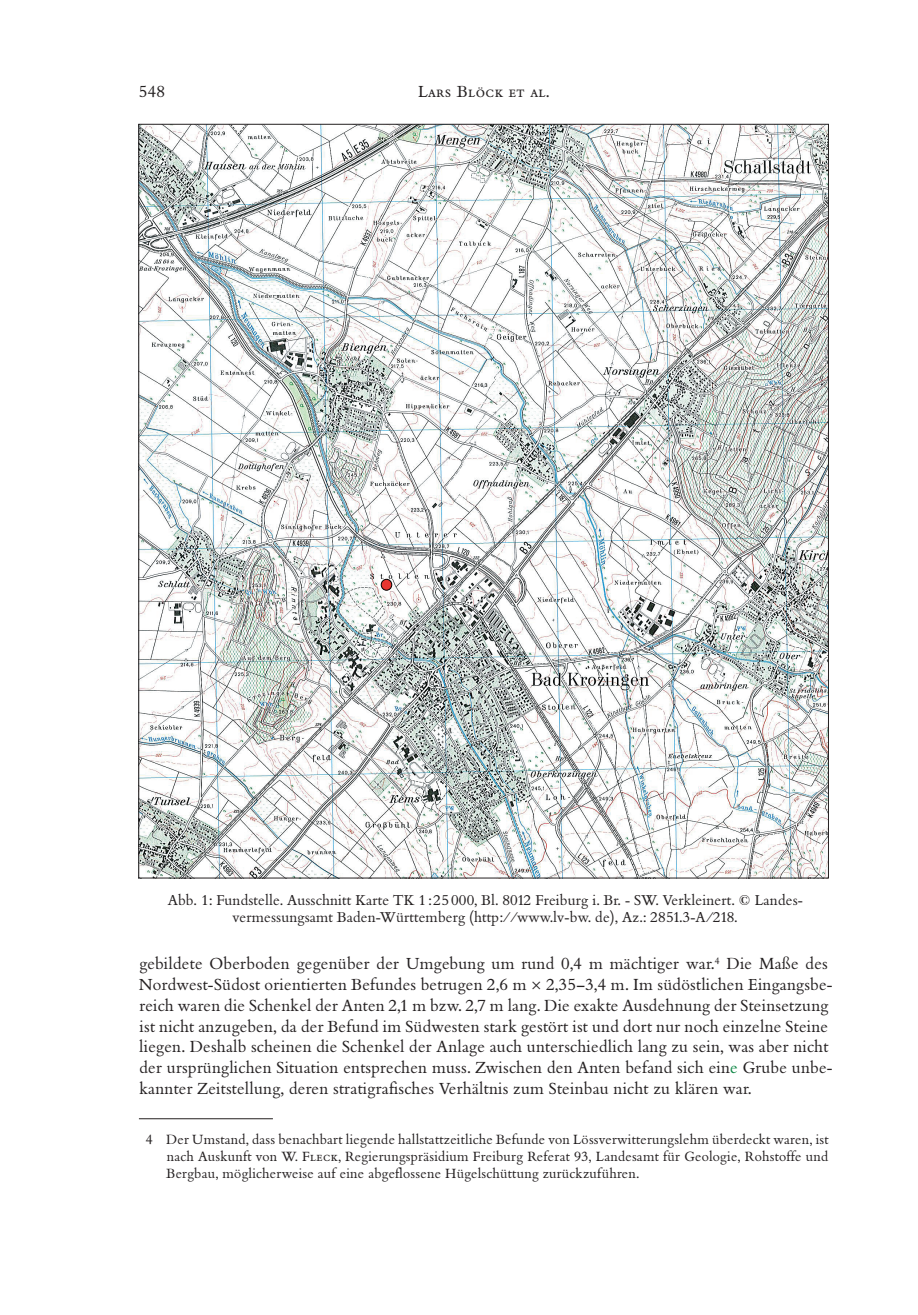
<style>
.page{position:relative;width:918px;height:1315px;background:#fff}
.page>*{position:absolute;margin:0;border:0;box-sizing:border-box;transform-origin:0 0}
.t1{font:15.75px/20.8px "Bembo BQ";letter-spacing:.02em;color:#231f20}
.t2{font:15.75px "Bembo Expert BQ";letter-spacing:.02em;color:#231f20}
.t3{font:14px/16.8px "Bembo BQ";letter-spacing:.015em;color:#231f20;text-align:center}
.t4{font:13.12px/16.8px "Bembo BQ";letter-spacing:.02em;color:#231f20;text-align:justify}
.s1{color:#088441}
.s2{font-family:"Bembo Expert BQ"}
</style>
<div class="page">
<img style="left:140px;top:126px;width:686px;height:750px">
<div style="left:381px;top:579px;width:11px;height:11px;background:#e73631;border-radius:50%"></div>
<div style="left:381px;top:579px;width:11px;height:11px;border:1px solid #000;border-radius:50%"></div>
<hr style="left:139px;top:1118px;width:134px;height:1px;background:#231f20">
<p class="t1" style="left:139px;top:82px;width:28px">548</p>
<p class="t2" style="left:418px;top:83px;width:133px">Lars Blöck et al.</p>
<p class="t3" style="left:168px;top:892px;width:636px">Abb. 1: Fundstelle. Ausschnitt Karte TK 1 : 25 000, Bl. 8012 Freiburg i. Br. - SW. Verkleinert. © Landes&shy;vermessungsamt Baden-Württemberg (http://www.lv-bw. de), Az.: 2851.3-A/218.</p>
<p class="t1" style="left:139px;top:953px;width:695px">gebildete Oberboden gegenüber der Umgebung um rund 0,4 m mächtiger war.<sup>4</sup> Die Maße des Nordwest-Südost orientierten Befundes betrugen 2,6 m × 2,35–3,4 m. Im südöstlichen Eingangsbe&shy;reich waren die Schenkel der Anten 2,1 m bzw. 2,7 m lang. Die exakte Ausdehnung der Steinsetzung ist nicht anzugeben, da der Befund im Südwesten stark gestört ist und dort nur noch einzelne Steine liegen. Deshalb scheinen die Schenkel der Anlage auch unterschiedlich lang zu sein, was aber nicht der ursprünglichen Situation entsprechen muss. Zwischen den Anten befand sich ein<span class="s1">e</span> Grube unbe&shy;kannter Zeitstellung, deren stratigrafisches Verhältnis zum Steinbau nicht zu klären war.</p>
<p class="t4" style="left:167px;top:1131px;width:663px;text-indent:-21px">4 Der Umstand, dass benachbart liegende hallstattzeitliche Befunde von Lössverwitterungslehm überdeckt waren, ist nach Auskunft von W. <span class="s2">Fleck</span>, Regierungspräsidium Freiburg Referat 93, Landesamt für Geologie, Rohstoffe und Bergbau, möglicherweise auf eine abgeflossene Hügelschüttung zurückzuführen.</p>
</div>
